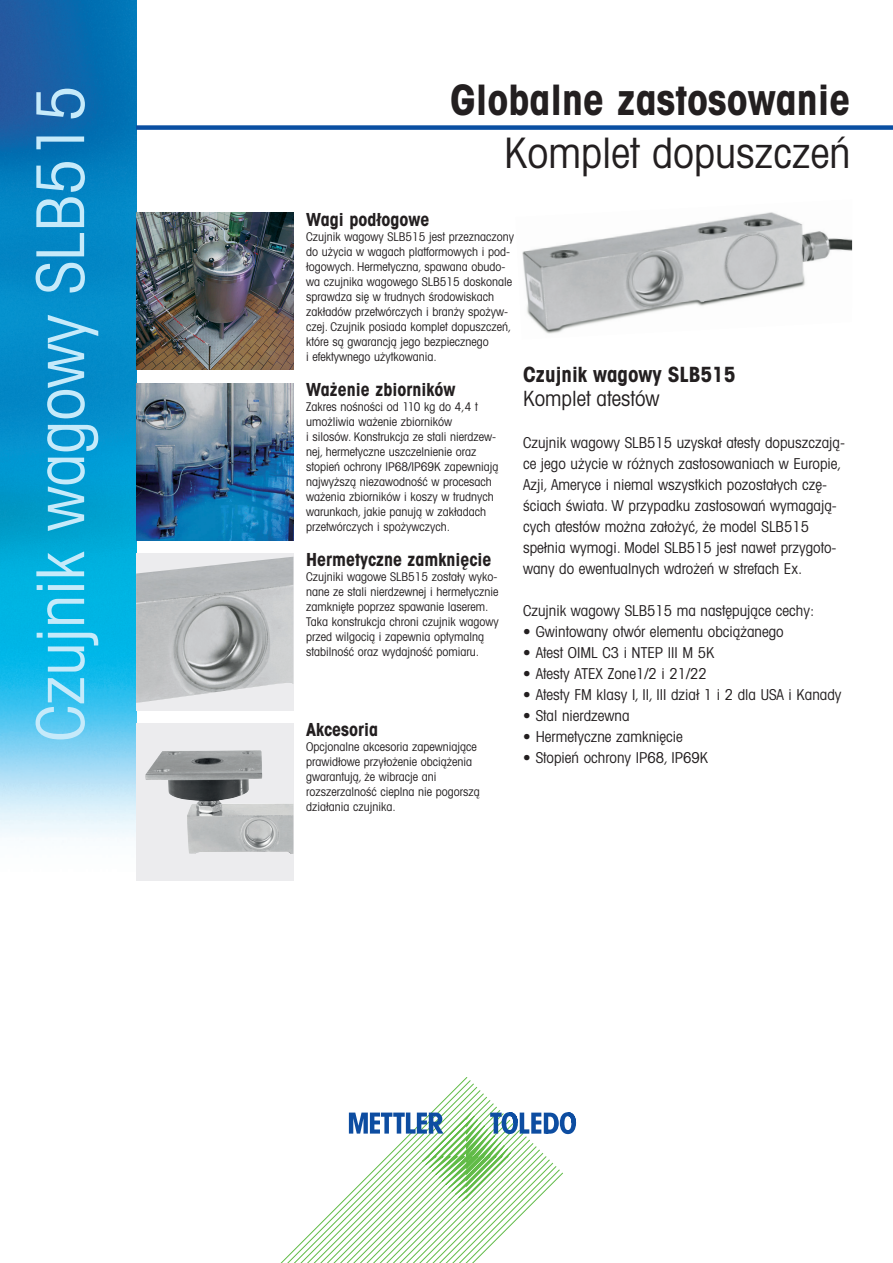
<style>
.page{position:relative;width:893px;height:1263px;background:#fff}
.page>*{position:absolute;margin:0;border:0;box-sizing:border-box;transform-origin:0 0}
.t1{font:66px "Avant Gardefor MT Bk";color:#c6eafa}
._1___Titel{font:42px "Avant Gardefor MT Bd";color:#231f20}
._1___Titel-2{font:42px "Avant Gardefor MT Bk";color:#231f20}
._3___Lauftext_10_14{font:21px "Avant Gardefor MT Bd";color:#231f20}
._3___Lauftext_10_14-2{font:21px "Avant Gardefor MT Bk";color:#231f20}
.Lauf10_14{font:18px "Avant Gardefor MT Bd";color:#231f20}
.Lauftext_10_14{font:15px/21px "Avant Gardefor MT Bk";color:#231f20}
.Bildlegende_linksbün{font:12px/15px "Avant Gardefor MT Bk";color:#231f20}
.Lauf10_14-2{font:12px/15px "Avant Gardefor MT Bk";color:#231f20}
</style>
<div class="page">
<svg style="left:280px;top:1077px;width:255px;height:186px"></svg>
<svg style="left:349px;top:1112px;width:227px;height:90px"></svg>
<img style="left:0;top:0;width:136px;height:837px">
<div style="left:136px;top:125px;width:757px;height:5px;background:#0a4fa2"></div>
<div style="left:136px;top:553px;width:157px;height:157px;background:#ececee"></div>
<div style="left:136px;top:723px;width:157px;height:157px;background:#ececee"></div>
<img style="left:136px;top:213px;width:157px;height:157px">
<img style="left:136px;top:384px;width:157px;height:156px">
<img style="left:145px;top:750px;width:148px;height:104px">
<img style="left:522px;top:212px;width:330px;height:122px">
<img style="left:136px;top:557px;width:157px;height:146px">
<p class="t1" style="left:20px;top:741px;width:658px;rotate:-90deg">Czujnik wagowy SLB515</p>
<p class="_1___Titel" style="left:450px;top:73px;width:402px">Globalne zastosowanie</p>
<p class="_1___Titel-2" style="left:504px;top:127px;width:348px">Komplet dopuszczeń</p>
<p class="Lauf10_14" style="left:306px;top:208px;width:125px">Wagi podłogowe</p>
<p class="Lauf10_14-2" style="left:306px;top:229px;width:209px">Czujnik wagowy SLB515 jest przeznaczony do użycia w wagach platformowych i pod&shy;łogowych. Hermetyczna, spawana obudo&shy;wa czujnika wagowego SLB515 doskonale sprawdza się w trudnych środowiskach zakładów przetwórczych i branży spożyw&shy;czej. Czujnik posiada komplet dopuszczeń, które są gwarancją jego bezpiecznego<br>i efektywnego użytkowania.</p>
<p class="Lauf10_14" style="left:306px;top:378px;width:151px">Ważenie zbiorników</p>
<p class="Bildlegende_linksbün" style="left:306px;top:399px;width:194px">Zakres nośności od 110 kg do 4,4 t umożliwia ważenie zbiorników<br>i silosów. Konstrukcja ze stali nierdzew&shy;nej, hermetyczne uszczelnienie oraz stopień ochrony IP68/IP69K zapewniają najwyższą niezawodność w procesach ważenia zbiorników i koszy w trudnych warunkach, jakie panują w zakładach przetwórczych i spożywczych.</p>
<p class="Lauf10_14" style="left:306px;top:548px;width:187px">Hermetyczne zamknięcie</p>
<p class="Bildlegende_linksbün" style="left:306px;top:569px;width:194px">Czujniki wagowe SLB515 zostały wyko&shy;nane ze stali nierdzewnej i hermetycznie zamknięte poprzez spawanie laserem.<br>Taka konstrukcja chroni czujnik wagowy przed wilgocią i zapewnia optymalną stabilność oraz wydajność pomiaru.</p>
<p class="_3___Lauftext_10_14" style="left:523px;top:361px;width:214px">Czujnik wagowy SLB515</p>
<p class="_3___Lauftext_10_14-2" style="left:523px;top:386px;width:138px">Komplet atestów</p>
<p class="Lauftext_10_14" style="left:523px;top:432px;width:324px">Czujnik wagowy SLB515 uzyskał atesty dopuszczają&shy;ce jego użycie w różnych zastosowaniach w Europie, Azji, Ameryce i niemal wszystkich pozostałych czę&shy;ściach świata. W przypadku zastosowań wymagają&shy;cych atestów można założyć, że model SLB515 spełnia wymogi. Model SLB515 jest nawet przygoto&shy;wany do ewentualnych wdrożeń w strefach Ex.</p>
<p class="Lauftext_10_14" style="left:523px;top:600px;width:293px">Czujnik wagowy SLB515 ma następujące cechy:</p>
<p class="Lauftext_10_14" style="left:523px;top:621px;width:262px">• Gwintowany otwór elementu obciążanego</p>
<p class="Lauftext_10_14" style="left:523px;top:642px;width:193px">• Atest OIML C3 i NTEP III M 5K</p>
<p class="Lauftext_10_14" style="left:523px;top:663px;width:185px">• Atesty ATEX Zone1/2 i 21/22</p>
<p class="Lauftext_10_14" style="left:523px;top:684px;width:320px">• Atesty FM klasy I, II, III dział 1 i 2 dla USA i Kanady</p>
<p class="Lauftext_10_14" style="left:523px;top:705px;width:108px">• Stal nierdzewna</p>
<p class="Lauftext_10_14" style="left:523px;top:726px;width:161px">• Hermetyczne zamknięcie</p>
<p class="Lauftext_10_14" style="left:523px;top:747px;width:187px">• Stopień ochrony IP68, IP69K</p>
<p class="Lauf10_14" style="left:306px;top:718px;width:73px">Akcesoria</p>
<p class="Bildlegende_linksbün" style="left:306px;top:739px;width:175px">Opcjonalne akcesoria zapewniające prawidłowe przyłożenie obciążenia gwarantują, że wibracje ani rozszerzalność cieplna nie pogorszą działania czujnika.</p>
</div>
